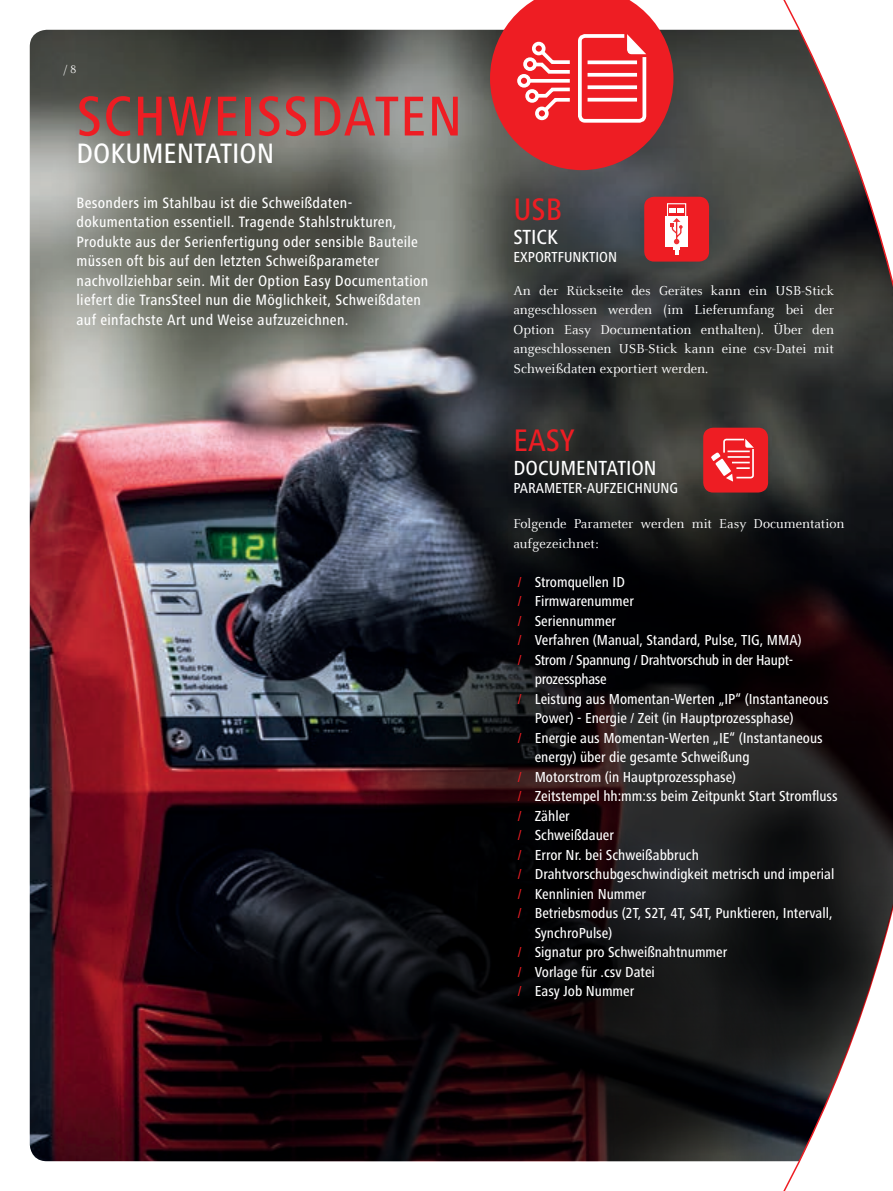
<style>
.page{position:relative;width:893px;height:1191px;background:#fff}
.page>*{position:absolute;margin:0;border:0;box-sizing:border-box;transform-origin:0 0}
.t1{font:500 condensed 58.05px "Frutiger Next LTW1 G";letter-spacing:.02em;color:#ee1d23}
.t2{font:500 condensed 32.25px "Frutiger Next LTW1 G";color:#ee1d23}
.t3{font:500 condensed 29.1px "Frutiger Next LTW1 G";color:#fff}
.t4{font:500 condensed 21.15px "Frutiger Next LTW1 G";color:#fff}
.t5{font:500 condensed 15.6px/19.5px "Frutiger Next LTW1 G";letter-spacing:.02em;color:#fff}
.t6{font:500 condensed 15px/19.5px "Frutiger Next LTW1 G";color:#fff}
.t7{font:14.25px/19.5px "Celeste Offc Pro";color:#fff;text-align:justify}
.t8{font:12px "Celeste Offc Pro";color:#fff}
.s1{color:#ee1d23}
</style>
<div class="page">
<img style="left:30px;top:0;width:863px;height:1191px">
<svg style="left:344px;top:478px;width:549px;height:677px;background:#252427"></svg>
<svg style="left:119px;top:784px;width:676px;height:377px;background:#160b0f"></svg>
<svg style="left:490px;top:0;width:183px;height:170px;background:#dc4448"></svg>
<div style="left:644px;top:197px;width:65px;height:64px;background:#ee1d23;border-radius:10px"></div>
<div style="left:667px;top:203px;width:19px;height:15px;border:1px solid #fff"></div>
<div style="left:665px;top:216px;width:23px;height:30px;background:#fff"></div>
<svg style="left:671px;top:218px;width:12px;height:37px"></svg>
<svg style="left:670px;top:208px;width:14px;height:4px"></svg>
<div style="left:703px;top:428px;width:65px;height:64px;background:#ee1d23;border-radius:10px"></div>
<svg style="left:711px;top:438px;width:43px;height:43px"></svg>
<p class="t8" style="left:64px;top:61px;width:14px">/ 8</p>
<h1 class="t1" style="left:77px;top:83px;width:387px">schweissdaten</h1>
<h3 class="t3" style="left:77px;top:137px;width:199px">dokumentation</h3>
<p class="t5" style="left:77px;top:193px;width:353px">Besonders im Stahlbau ist die Schweißdaten&shy;dokumentation essentiell. Tragende Stahlstrukturen, Produkte aus der Serienfertigung oder sensible Bauteile müssen oft bis auf den letzten Schweißparameter nachvollziehbar sein. M it der Option Easy Documentation liefert die TransSteel nun die Möglichkeit, Schweißdaten auf einfachste Art und Weise aufzuzeichnen.</p>
<h2 class="t2" style="left:513px;top:191px;width:50px">usb</h2>
<h3 class="t4" style="left:513px;top:225px;width:46px">stick</h3>
<p class="t6" style="left:513px;top:247px;width:105px">exportfunktion</p>
<p class="t7" style="left:513px;top:280px;width:322px">An der Rückseite des Gerätes kann ein USB-Stick angeschlossen werden (im Lieferumfang bei der Option Easy Documentation enthalten). Über den angeschlossenen USB-Stick kann eine csv-Datei mit Schweißdaten exportiert werden.</p>
<h2 class="t2" style="left:513px;top:422px;width:62px">easy</h2>
<h3 class="t4" style="left:513px;top:456px;width:145px">documentation</h3>
<p class="t6" style="left:513px;top:478px;width:166px">parameter-aufzeichnung</p>
<p class="t7" style="left:513px;top:513px;width:332px">Folgende Parameter werden mit Easy Documentation aufgezeichnet:</p>
<p class="t6" style="left:518px;top:572px;width:260px"><span class="s1">/</span> Stromquellen ID<br><span class="s1">/</span> Firmwarenummer<br><span class="s1">/</span> Seriennummer<br><span class="s1">/</span> Verfahren (Manual, Standard, Pulse, TIG, MMA</p>
<p class="t6" style="left:798px;top:630px;width:5px">)</p>
<p class="t6" style="left:518px;top:650px;width:277px"><span class="s1">/</span> Strom / Spannung / Drahtvorschub in der Haupt-</p>
<p class="t6" style="left:535px;top:669px;width:73px">prozessphase</p>
<p class="t6" style="left:518px;top:689px;width:312px"><span class="s1">/</span> Leistung aus Momentan-Werten „IP“ (I nstantaneous</p>
<p class="t6" style="left:535px;top:708px;width:260px">Power) - Energie / Zeit (in Hauptprozessphase)</p>
<p class="t6" style="left:518px;top:728px;width:306px"><span class="s1">/</span> Energie aus Momentan-Werten „IE“ (I nstantaneous</p>
<p class="t6" style="left:535px;top:747px;width:216px">energy) über die gesamte Schweißung</p>
<p class="t6" style="left:518px;top:767px;width:220px"><span class="s1">/</span> M otorstrom (in H auptprozessphase)</p>
<p class="t6" style="left:518px;top:786px;width:321px"><span class="s1">/</span> Zeitstempel hh:mm:ss beim Zeitpunkt Start Stromfluss</p>
<p class="t6" style="left:518px;top:806px;width:54px"><span class="s1">/</span> Zähler</p>
<p class="t6" style="left:518px;top:825px;width:98px"><span class="s1">/</span> Schweißdauer</p>
<p class="t6" style="left:518px;top:845px;width:183px"><span class="s1">/</span> Error N r. bei Schweißabbruch</p>
<p class="t6" style="left:518px;top:864px;width:318px"><span class="s1">/</span> Drahtvorschubgeschwindigkeit metrisch und imperial</p>
<p class="t6" style="left:518px;top:884px;width:130px"><span class="s1">/</span> Kennlinien Nummer</p>
<p class="t6" style="left:518px;top:903px;width:316px"><span class="s1">/</span> Betriebsmodus (2T, S2T, 4T, S4T, Punktieren, I ntervall,</p>
<p class="t6" style="left:535px;top:923px;width:79px">SynchroPulse)</p>
<p class="t6" style="left:518px;top:942px;width:211px"><span class="s1">/</span> Signatur pro Schweißnahtnummer</p>
<p class="t6" style="left:518px;top:962px;width:139px"><span class="s1">/</span> Vorlage für .csv Datei</p>
<p class="t6" style="left:518px;top:981px;width:118px"><span class="s1">/</span> Easy Job N ummer</p>
</div>
